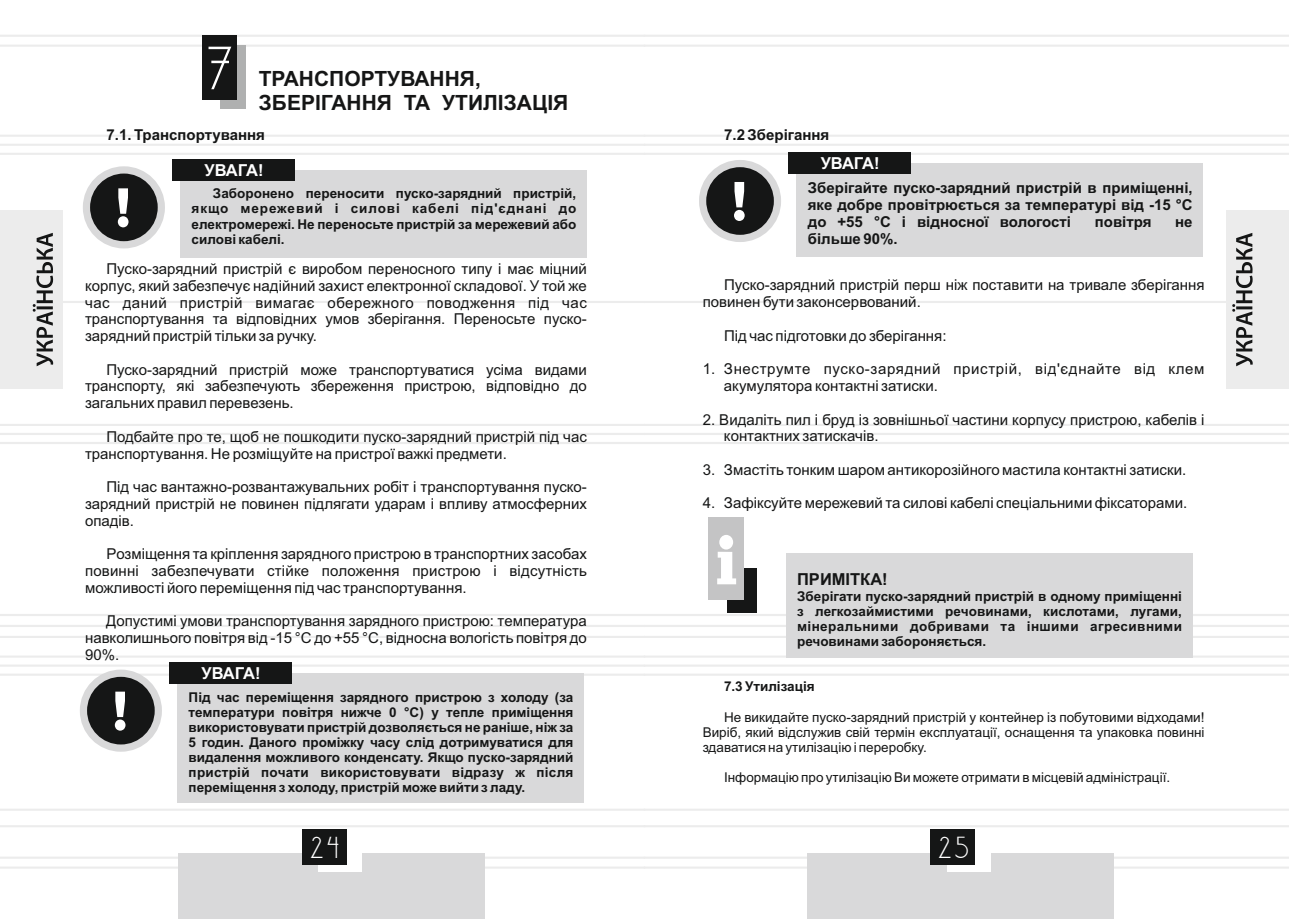
<style>
.page{position:relative;width:1289px;height:919px;background:#fff}
.page>*{position:absolute;margin:0;border:0;box-sizing:border-box;transform-origin:0 0}
.t1{font:52.5px "DS Standart Cyr";color:#fff}
.t2{font:26.25px "DS Standart Cyr";color:#fff}
.t3{font:700 21px/23.4px "Arial";color:#151616}
.t4{font:700 16.5px "Arial";letter-spacing:-.025em;color:#fff}
.t5{font:700 16.5px "Arial";color:#151616}
.t6{font:15px/16.8px "Arial";color:#151616;text-align:justify}
.t7{font:700 15px/16.8px "Arial";color:#151616;text-align:justify}
.t8{font:15px/16.8px "Arial";letter-spacing:.04em;color:#151616}
.t9{font:700 13.5px/15.1px "Arial";color:#151616;text-align:justify}
.t10{font:13.5px/15.1px "Arial";color:#151616;text-align:justify}
</style>
<div class="page">
<hr style="left:0;top:135px;width:644px;height:2px;background:#ececec">
<hr style="left:0;top:153px;width:644px;height:2px;background:#ececec">
<hr style="left:0;top:424px;width:644px;height:2px;background:#ececec">
<hr style="left:0;top:442px;width:644px;height:2px;background:#ececec">
<hr style="left:0;top:614px;width:644px;height:2px;background:#ececec">
<hr style="left:0;top:635px;width:644px;height:3px;background:#ececec">
<hr style="left:0;top:655px;width:644px;height:2px;background:#ececec">
<hr style="left:0;top:673px;width:644px;height:2px;background:#ececec">
<hr style="left:0;top:856px;width:644px;height:2px;background:#ececec">
<hr style="left:0;top:866px;width:644px;height:2px;background:#ececec">
<hr style="left:0;top:35px;width:644px;height:2px;background:#ececec">
<hr style="left:0;top:45px;width:644px;height:2px;background:#ececec">
<hr style="left:0;top:808px;width:644px;height:2px;background:#ececec">
<hr style="left:0;top:825px;width:644px;height:2px;background:#ececec">
<hr style="left:0;top:301px;width:644px;height:2px;background:#ececec">
<hr style="left:644px;top:135px;width:644px;height:2px;background:#ececec">
<hr style="left:0;top:144px;width:1288px;height:2px;background:#ececec">
<hr style="left:644px;top:153px;width:644px;height:2px;background:#ececec">
<hr style="left:644px;top:424px;width:644px;height:2px;background:#ececec">
<hr style="left:0;top:433px;width:1288px;height:2px;background:#ececec">
<hr style="left:644px;top:442px;width:644px;height:2px;background:#ececec">
<hr style="left:644px;top:614px;width:644px;height:2px;background:#ececec">
<svg style="left:0;top:623px;width:1288px;height:5px"></svg>
<hr style="left:644px;top:635px;width:644px;height:3px;background:#ececec">
<hr style="left:644px;top:655px;width:644px;height:2px;background:#ececec">
<svg style="left:0;top:663px;width:1288px;height:4px"></svg>
<hr style="left:644px;top:673px;width:644px;height:2px;background:#ececec">
<hr style="left:644px;top:856px;width:644px;height:2px;background:#ececec">
<hr style="left:644px;top:866px;width:644px;height:2px;background:#ececec">
<hr style="left:644px;top:35px;width:644px;height:2px;background:#ececec">
<hr style="left:644px;top:45px;width:644px;height:2px;background:#ececec">
<hr style="left:644px;top:808px;width:644px;height:2px;background:#ececec">
<hr style="left:644px;top:825px;width:644px;height:2px;background:#ececec">
<hr style="left:644px;top:301px;width:644px;height:2px;background:#ececec">
<div style="left:178px;top:853px;width:307px;height:65px;background:#d9d9da"></div>
<div style="left:318px;top:832px;width:44px;height:39px;background:#fff"></div>
<div style="left:301px;top:829px;width:45px;height:36px;background:#151616"></div>
<div style="left:0;top:210px;width:62px;height:179px;background:#ececec"></div>
<svg style="left:33px;top:233px;width:20px;height:133px"></svg>
<div style="left:807px;top:853px;width:306px;height:65px;background:#d9d9da"></div>
<div style="left:946px;top:832px;width:44px;height:39px;background:#fff"></div>
<div style="left:930px;top:829px;width:45px;height:36px;background:#151616"></div>
<div style="left:1226px;top:210px;width:62px;height:179px;background:#ececec"></div>
<svg style="left:1232px;top:233px;width:20px;height:133px"></svg>
<div style="left:220px;top:45px;width:25px;height:63px;background:#afb0b0"></div>
<div style="left:202px;top:35px;width:35px;height:64px;background:#151616"></div>
<div style="left:83px;top:166px;width:82px;height:82px;border:14px solid #d9d9da;border-radius:50%"></div>
<div style="left:90px;top:173px;width:68px;height:68px;background:#151616;border-radius:50%"></div>
<svg style="left:118px;top:188px;width:10px;height:39px"></svg>
<div style="left:180px;top:170px;width:407px;height:87px;background:#d9d9da"></div>
<div style="left:172px;top:159px;width:122px;height:21px;background:#151616"></div>
<div style="left:80px;top:669px;width:82px;height:82px;border:14px solid #d9d9da;border-radius:50%"></div>
<div style="left:87px;top:676px;width:68px;height:68px;background:#151616;border-radius:50%"></div>
<svg style="left:115px;top:691px;width:10px;height:39px"></svg>
<div style="left:177px;top:673px;width:407px;height:129px;background:#d9d9da"></div>
<div style="left:169px;top:662px;width:122px;height:21px;background:#151616"></div>
<div style="left:699px;top:160px;width:82px;height:82px;border:14px solid #d9d9da;border-radius:50%"></div>
<div style="left:706px;top:167px;width:67px;height:68px;background:#151616;border-radius:50%"></div>
<svg style="left:734px;top:182px;width:10px;height:39px"></svg>
<div style="left:796px;top:164px;width:407px;height:93px;background:#d9d9da"></div>
<div style="left:788px;top:152px;width:122px;height:22px;background:#151616"></div>
<div style="left:727px;top:568px;width:29px;height:45px;background:#151616"></div>
<div style="left:708px;top:516px;width:36px;height:83px;background:#c4c4c5"></div>
<svg style="left:717px;top:535px;width:19px;height:49px"></svg>
<div style="left:786px;top:553px;width:406px;height:104px;background:#d9d9da"></div>
<h1 class="t1" style="left:207px;top:47px;width:26px">7</h1>
<h3 class="t3" style="left:259px;top:69px;width:311px">ТРАНСПОРТУВАННЯ,<br>ЗБЕРІГАННЯ ТА УТИЛІЗАЦІЯ</h3>
<p class="t7" style="left:106px;top:128px;width:160px">7.1. Транспортування</p>
<p class="t4" style="left:204px;top:163px;width:60px">УВАГА!</p>
<p class="t9" style="left:192px;top:187px;width:386px;text-indent:21px">Заборонено переносити пуско-зарядний пристрій, якщо мережевий і силові кабелі під'єднані до електромережі. Не переносьте пристрій за мережевий або силові кабелі.</p>
<p class="t6" style="left:85px;top:262px;width:503px;text-indent:21px">Пуско-зарядний пристрій є виробом переносного типу і має міцний корпус, який забезпечує надійний захист електронної складової. У той же час даний пристрій вимагає обережного поводження під час транспортування та відповідних умов зберігання. Переносьте пуско&shy;зарядний пристрій тільки за ручку.</p>
<p class="t6" style="left:85px;top:362px;width:503px;text-indent:21px">Пуско-зарядний пристрій може транспортуватися усіма видами транспорту, які забезпечують збереження пристрою, відповідно до загальних правил перевезень.</p>
<p class="t6" style="left:85px;top:429px;width:503px;text-indent:21px">Подбайте про те, щоб не пошкодити пуско-зарядний пристрій під час транспортування. Не розміщуйте на пристрої важкі предмети.</p>
<p class="t6" style="left:85px;top:479px;width:503px;text-indent:21px">Під час вантажно-розвантажувальних робіт і транспортування пуско&shy;зарядний пристрій не повинен підлягати ударам і впливу атмосферних опадів.</p>
<p class="t6" style="left:85px;top:546px;width:503px;text-indent:21px">Розміщення та кріплення зарядного пристрою в транспортних засобах повинні забезпечувати стійке положення пристрою і відсутність можливості його переміщення під час транспортування.</p>
<p class="t6" style="left:85px;top:614px;width:503px;text-indent:21px">Допустимі умови транспортування зарядного пристрою: температура навколишнього повітря від -15 °С до +55 °С, відносна вологість повітря до 90%.</p>
<p class="t4" style="left:201px;top:666px;width:60px">УВАГА!</p>
<p class="t9" style="left:189px;top:690px;width:386px">Під час переміщення зарядного пристрою з холоду (за температури повітря нижче 0 °С) у тепле приміщення використовувати пристрій дозволяється не раніше, ніж за 5 годин. Даного проміжку часу слід дотримуватися для видалення можливого конденсату. Якщо пуско-зарядний пристрій почати використовувати відразу ж після переміщення з холоду, пристрій може вийти з ладу.</p>
<p class="t7" style="left:724px;top:127px;width:107px">7.2 Зберігання</p>
<p class="t4" style="left:820px;top:157px;width:60px">УВАГА!</p>
<p class="t7" style="left:807px;top:181px;width:386px">Зберігайте пуско-зарядний пристрій в приміщенні, яке добре провітрюється за температурі від -15 °С до +55 °С і відносної вологості</p>
<p class="t7" style="left:1094px;top:214px;width:58px">повітря</p>
<p class="t7" style="left:1175px;top:214px;width:19px">не</p>
<p class="t7" style="left:807px;top:231px;width:91px">більше 90%.</p>
<p class="t6" style="left:702px;top:278px;width:503px;text-indent:21px">Пуско-зарядний пристрій перш ніж поставити на тривале зберігання повинен бути законсервований.</p>
<p class="t6" style="left:724px;top:328px;width:224px">Під час підготовки до зберігання:</p>
<p class="t8" style="left:724px;top:362px;width:482px;text-indent:-21px">1. Знеструмте пуско-зарядний пристрій, від'єднайте від клем акумулятора контактні затиски.</p>
<p class="t6" style="left:724px;top:412px;width:482px;text-indent:-21px">2. Видаліть пил і бруд із зовнішньої частини корпусу пристрою, кабелів і контактних затискачів.</p>
<p class="t6" style="left:702px;top:462px;width:485px">3. Змастіть тонким шаром антикорозійного мастила контактні затиски.</p>
<p class="t6" style="left:702px;top:496px;width:486px">4. Зафіксуйте мережевий та силові кабелі спеціальними фіксаторами.</p>
<p class="t5" style="left:797px;top:572px;width:92px">ПРИМІТКА!</p>
<p class="t9" style="left:797px;top:589px;width:386px">Зберігати пуско-зарядний пристрій в одному приміщенні з легкозаймистими речовинами, кислотами, лугами, мінеральними добривами та іншими агресивними речовинами забороняється.</p>
<p class="t9" style="left:724px;top:680px;width:92px">7.3 Утилізація</p>
<p class="t10" style="left:702px;top:710px;width:503px;text-indent:21px">Не викидайте пуско-зарядний пристрій у контейнер із побутовими відходами!<br>Виріб, який відслужив свій термін експлуатації, оснащення та упаковка повинні здаватися на утилізацію і переробку.</p>
<p class="t10" style="left:724px;top:770px;width:448px">Інформацію про утилізацію Ви можете отримати в місцевій адміністрації.</p>
<h2 class="t2" style="left:310px;top:836px;width:30px">24</h2>
<h2 class="t2" style="left:938px;top:836px;width:31px">25</h2>
</div>
